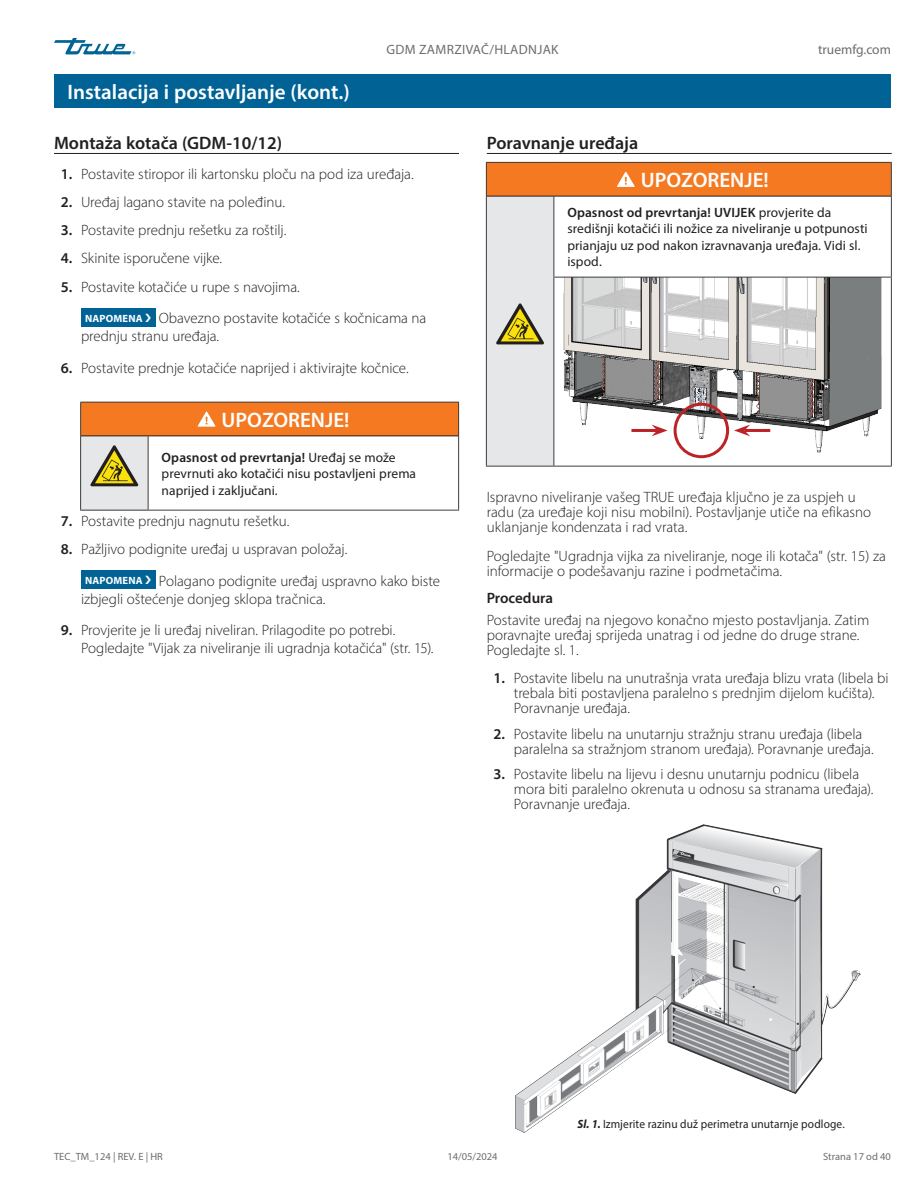
<style>
.page{position:relative;width:918px;height:1188px;background:#fff}
.page>*{position:absolute;margin:0;border:0;box-sizing:border-box;transform-origin:0 0}
.Title_bar_Page_header{font:600 21px "Myriad Pro";color:#fff}
.Tables_title_bar{font:600 21px "Myriad Pro";color:#fff}
.Subhead_underscore_H1{font:600 18px "Myriad Pro";color:#231f20}
.Body_Text_light_Normal{font:300 15px/15px "Myriad Pro";color:#231f20}
.Body_Text_indent_NOTICE{font:300 15px/18px "Myriad Pro";letter-spacing:-.005em;color:#231f20}
.Subhead_NO_underscore_H2{font:600 15px "Myriad Pro";letter-spacing:-.005em;color:#231f20}
.Table_text{font:13.5px/16.5px "Myriad Pro";color:#231f20}
.t1{font:13.5px "Myriad Pro";letter-spacing:.025em;color:#6c6d70}
.t2{font:13.5px "Myriad Pro";color:#6c6d70}
.Caption_FIG_Regular{font:12px "Myriad Pro";letter-spacing:.01em;color:#231f20;scale:.95 1}
.t3{font:10.5px "Myriad Pro";color:#6c6d70}
.Table_text-2{font:700 10.5px "Myriad Pro";letter-spacing:.015em;color:#fff}
.s1{font-weight:600}
.s2{font-weight:700;font-style:italic}
</style>
<div class="page">
<svg style="left:54px;top:38px;width:81px;height:16px"></svg>
<hr style="left:54px;top:153px;width:405px;height:1px;background:#231f20">
<div style="left:81px;top:308px;width:74px;height:18px;background:#016395"></div>
<div style="left:81px;top:570px;width:74px;height:19px;background:#016395"></div>
<div style="left:54px;top:74px;width:837px;height:34px;background:#016395"></div>
<div style="left:81px;top:402px;width:378px;height:34px;background:#f47921"></div>
<div style="left:81px;top:436px;width:67px;height:74px;background:#e6e7e9"></div>
<hr style="left:80px;top:402px;width:68px;height:1px;background:#3e3e3f">
<hr style="left:80px;top:403px;width:1px;height:33px;background:#3e3e3f">
<hr style="left:148px;top:402px;width:311px;height:1px;background:#3e3e3f">
<hr style="left:458px;top:403px;width:1px;height:33px;background:#3e3e3f">
<hr style="left:80px;top:436px;width:1px;height:74px;background:#3e3e3f">
<hr style="left:148px;top:436px;width:1px;height:74px;background:#3e3e3f">
<hr style="left:458px;top:436px;width:1px;height:74px;background:#3e3e3f">
<hr style="left:148px;top:510px;width:311px;height:1px;background:#3e3e3f">
<hr style="left:81px;top:436px;width:67px;height:1px;background:#231f20">
<hr style="left:148px;top:436px;width:310px;height:1px;background:#231f20">
<hr style="left:80px;top:510px;width:68px;height:1px;background:#3e3e3f">
<svg style="left:198px;top:411px;width:18px;height:16px"></svg>
<svg style="left:90px;top:445px;width:48px;height:41px"></svg>
<hr style="left:487px;top:153px;width:405px;height:1px;background:#231f20">
<img style="left:516px;top:824px;width:345px;height:308px">
<img style="left:563px;top:278px;width:319px;height:176px">
<div style="left:486px;top:162px;width:405px;height:34px;background:#f47921"></div>
<div style="left:486px;top:196px;width:68px;height:270px;background:#e6e7e9"></div>
<hr style="left:486px;top:162px;width:68px;height:1px;background:#3e3e3f">
<hr style="left:486px;top:163px;width:1px;height:33px;background:#3e3e3f">
<hr style="left:554px;top:162px;width:338px;height:1px;background:#3e3e3f">
<hr style="left:891px;top:163px;width:1px;height:33px;background:#3e3e3f">
<hr style="left:486px;top:196px;width:1px;height:81px;background:#3e3e3f">
<hr style="left:554px;top:196px;width:1px;height:81px;background:#3e3e3f">
<hr style="left:891px;top:196px;width:1px;height:81px;background:#3e3e3f">
<hr style="left:486px;top:277px;width:1px;height:189px;background:#3e3e3f">
<hr style="left:554px;top:277px;width:338px;height:1px;background:#3e3e3f">
<hr style="left:554px;top:278px;width:1px;height:188px;background:#3e3e3f">
<hr style="left:891px;top:278px;width:1px;height:188px;background:#3e3e3f">
<hr style="left:486px;top:466px;width:68px;height:1px;background:#3e3e3f">
<hr style="left:554px;top:466px;width:338px;height:1px;background:#3e3e3f">
<hr style="left:487px;top:196px;width:67px;height:1px;background:#231f20">
<hr style="left:554px;top:196px;width:337px;height:1px;background:#231f20">
<svg style="left:617px;top:172px;width:18px;height:15px"></svg>
<svg style="left:496px;top:303px;width:48px;height:41px"></svg>
<div style="left:674px;top:403px;width:55px;height:55px;border:3px solid #bc2326;border-radius:50%"></div>
<hr style="left:631px;top:429px;width:26px;height:3px;background:#bc2326">
<svg style="left:652px;top:425px;width:16px;height:11px"></svg>
<hr style="left:744px;top:429px;width:26px;height:3px;background:#bc2326">
<svg style="left:734px;top:425px;width:16px;height:11px"></svg>
<p class="Title_bar_Page_header" style="left:68px;top:79px;width:284px">Instalacija i postavljanje (kont.)</p>
<p class="t1" style="left:386px;top:42px;width:174px">GDM ZAMRZIVAČ/HLADNJAK</p>
<p class="t2" style="left:818px;top:42px;width:74px">truemfg.com</p>
<p class="Subhead_underscore_H1" style="left:54px;top:131px;width:230px">Montaža kotača (GDM-10/12)</p>
<p class="Body_Text_light_Normal" style="left:61px;top:166px;width:354px"><span class="s1">1.</span> Postavite stiropor ili kartonsku ploču na pod iza uređaja.</p>
<p class="Body_Text_light_Normal" style="left:61px;top:194px;width:226px"><span class="s1">2.</span> Uređaj lagano stavite na poleđinu.</p>
<p class="Body_Text_light_Normal" style="left:61px;top:223px;width:227px"><span class="s1">3.</span> Postavite prednju rešetku za roštilj.</p>
<p class="Body_Text_light_Normal" style="left:61px;top:251px;width:163px"><span class="s1">4.</span> Skinite isporučene vijke.</p>
<p class="Body_Text_light_Normal" style="left:61px;top:279px;width:241px"><span class="s1">5.</span> Postavite kotačiće u rupe s navojima.</p>
<p class="Table_text-2" style="left:85px;top:311px;width:59px">NAPOMENA</p>
<p class="Body_Text_indent_NOTICE" style="left:81px;top:309px;width:347px;text-indent:78px">Obavezno postavite kotačiće s kočnicama na prednju stranu uređaja.</p>
<p class="Body_Text_light_Normal" style="left:61px;top:360px;width:349px"><span class="s1">6.</span> Postavite prednje kotačiće naprijed i aktivirajte kočnice.</p>
<p class="Tables_title_bar" style="left:222px;top:407px;width:129px">UPOZORENJE!</p>
<p class="Table_text" style="left:162px;top:449px;width:256px"><span class="s1">Opasnost od prevrtanja!</span> Uređaj se može prevrnuti ako kotačići nisu postavljeni prema naprijed i zaključani.</p>
<p class="Body_Text_light_Normal" style="left:61px;top:513px;width:230px"><span class="s1">7.</span> Postavite prednju nagnutu rešetku.</p>
<p class="Body_Text_light_Normal" style="left:61px;top:541px;width:288px"><span class="s1">8.</span> Pažljivo podignite uređaj u uspravan položaj.</p>
<p class="Table_text-2" style="left:85px;top:574px;width:59px">NAPOMENA</p>
<p class="Body_Text_indent_NOTICE" style="left:81px;top:572px;width:361px;text-indent:78px">Polagano podignite uređaj uspravno kako biste izbjegli oštećenje donjeg sklopa tračnica.</p>
<p class="Body_Text_light_Normal" style="left:81px;top:621px;width:354px;line-height:18px;text-indent:-20px"><span class="s1">9.</span> Provjerite je li uređaj niveliran. Prilagodite po potrebi.<br>Pogledajte "Vijak za niveliranje ili ugradnja kotačića" (str. 15).</p>
<p class="Subhead_underscore_H1" style="left:487px;top:131px;width:153px">Poravnanje uređaja</p>
<p class="Tables_title_bar" style="left:641px;top:167px;width:129px">UPOZORENJE!</p>
<p class="Table_text" style="left:567px;top:204px;width:302px"><span class="s1">Opasnost od prevrtanja! UVIJEK</span> provjerite da središnji kotačići ili nožice za niveliranje u potpunosti prianjaju uz pod nakon izravnavanja uređaja. Vidi sl. ispod.</p>
<p class="Body_Text_light_Normal" style="left:487px;top:489px;width:386px">Ispravno niveliranje vašeg TRUE uređaja ključno je za uspjeh u radu (za uređaje koji nisu mobilni). Postavljanje utiče na efikasno uklanjanje kondenzata i rad vrata.</p>
<p class="Body_Text_light_Normal" style="left:487px;top:548px;width:401px">Pogledajte "Ugradnja vijka za niveliranje, noge ili kotača" (str. 15) za informacije o podešavanju razine i podmetačima.</p>
<p class="Subhead_NO_underscore_H2" style="left:487px;top:589px;width:68px">Procedura</p>
<p class="Body_Text_light_Normal" style="left:487px;top:612px;width:384px">Postavite uređaj na njegovo konačno mjesto postavljanja. Zatim poravnajte uređaj sprijeda unatrag i od jedne do druge strane.<br>Pogledajte sl. 1.</p>
<p class="Body_Text_light_Normal" style="left:514px;top:671px;width:376px;text-indent:-20px"><span class="s1">1.</span> Postavite libelu na unutrašnja vrata uređaja blizu vrata (libela bi trebala biti postavljena paralelno s prednjim dijelom kućišta).<br>Poravnanje uređaja.</p>
<p class="Body_Text_light_Normal" style="left:514px;top:726px;width:362px;text-indent:-20px"><span class="s1">2.</span> Postavite libelu na unutarnju stražnju stranu uređaja (libela paralelna sa stražnjom stranom uređaja). Poravnanje uređaja.</p>
<p class="Body_Text_light_Normal" style="left:514px;top:766px;width:361px;text-indent:-20px"><span class="s1">3.</span> Postavite libelu na lijevu i desnu unutarnju podnicu (libela mora biti paralelno okrenuta u odnosu sa stranama uređaja).<br>Poravnanje uređaja.</p>
<p class="t3" style="left:54px;top:1150px;width:110px">TEC_TM_124 | REV. E | HR</p>
<p class="Caption_FIG_Regular" style="left:577px;top:1117px;width:283px"><span class="s2">Sl. 1.</span> Izmjerite razinu duž perimetra unutarnje podloge.</p>
<p class="t3" style="left:447px;top:1150px;width:52px">14/05/2024</p>
<p class="t3" style="left:823px;top:1150px;width:69px">Strana 17 od 40</p>
</div>
